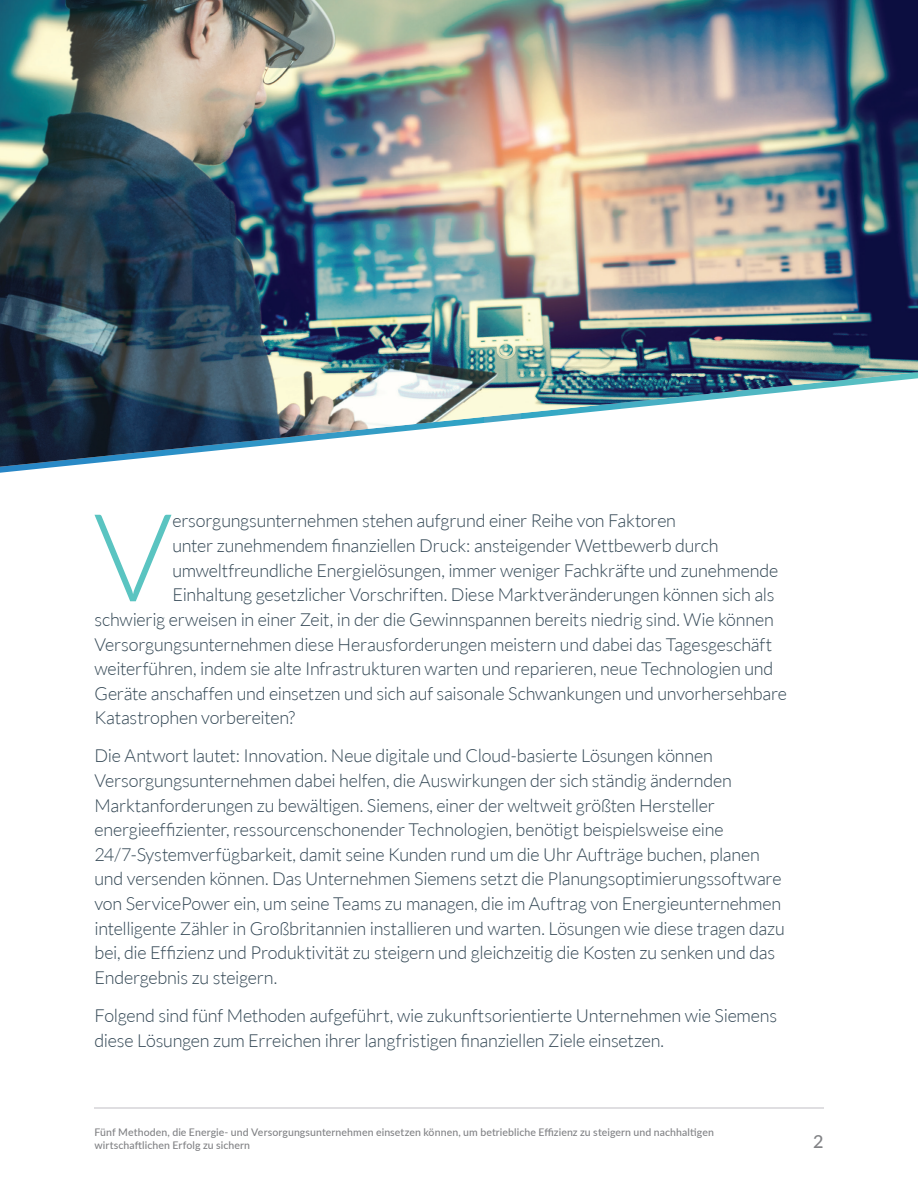
<style>
.page{position:relative;width:918px;height:1188px;background:#fff}
.page>*{position:absolute;margin:0;border:0;box-sizing:border-box;transform-origin:0 0}
.t1{font:300 122.25px "Lato";color:#5ac4c1}
.t2{font:300 18px/24.6px "Lato";letter-spacing:-.015em;color:#344855}
.t3{font:500 18px "Lato";color:#818285}
.t4{font:500 10.5px/12.6px "Lato";letter-spacing:.01em;color:#818285}
</style>
<div class="page">
<hr style="left:94px;top:1107px;width:730px;height:2px;background:#dfdee1">
<img style="left:0;top:0;width:918px;height:467px">
<h1 class="t1" style="left:94px;top:492px;width:80px">V</h1>
<p class="t2" style="left:172px;top:509px;width:505px">ersorgungsunternehmen stehen aufgrund einer Reihe von Faktoren</p>
<p class="t2" style="left:172px;top:533px;width:548px">unter zunehmendem finanziellen Druck: ansteigender Wettbewerb durch</p>
<p class="t2" style="left:172px;top:558px;width:607px">umweltfreundliche Energielösungen, immer weniger Fachkräfte und zunehmende</p>
<p class="t2" style="left:172px;top:583px;width:604px">Einhaltung gesetzlicher Vorschriften. Diese Marktveränderungen können sich als</p>
<p class="t2" style="left:95px;top:607px;width:681px">schwierig erweisen in einer Zeit, in der die Gewinnspannen bereits niedrig sind. Wie können</p>
<p class="t2" style="left:95px;top:632px;width:679px">Versorgungsunternehmen diese Herausforderungen meistern und dabei das Tagesgeschäft</p>
<p class="t2" style="left:95px;top:656px;width:680px">weiterführen, indem sie alte Infrastrukturen warten und reparieren, neue Technologien und</p>
<p class="t2" style="left:95px;top:681px;width:694px">Geräte anschaffen und einsetzen und sich auf saisonale Schwankungen und unvorhersehbare</p>
<p class="t2" style="left:95px;top:706px;width:202px">Katastrophen vorbereiten?</p>
<p class="t2" style="left:95px;top:744px;width:692px">Die Antwort lautet: Innovation. Neue digitale und Cloud-basierte Lösungen können Versorgungsunternehmen dabei helfen, die Auswirkungen der sich ständig ändernden Marktanforderungen zu bewältigen. Siemens, einer der weltweit größten Hersteller energieeffizienter, ressourcenschonender Technologien, benötigt beispielsweise eine 24/7-Systemverfügbarkeit, damit seine Kunden rund um die Uhr Aufträge buchen, planen und versenden können. Das Unternehmen Siemens setzt die Planungsoptimierungssoftware von ServicePower ein, um seine Teams zu managen, die im Auftrag von Energieunternehmen intelligente Zähler in Großbritannien installieren und warten. Lösungen wie diese tragen dazu bei, die Effizienz und Produktivität zu steigern und gleichzeitig die Kosten zu senken und das Endergebnis zu steigern.</p>
<p class="t2" style="left:95px;top:1003px;width:684px">Folgend sind fünf Methoden aufgeführt, wie zukunftsorientierte Unternehmen wie Siemens diese Lösungen zum Erreichen ihrer langfristigen finanziellen Ziele einsetzen.</p>
<p class="t4" style="left:94px;top:1125px;width:621px">Fünf Methoden, die Energie- und Versorgungsunternehmen einsetzen können, um betriebliche Effizienz zu steigern und nachhaltigen wirtschaftlichen Erfolg zu sichern</p>
<p class="t3" style="left:813px;top:1129px;width:12px">2</p>
</div>
